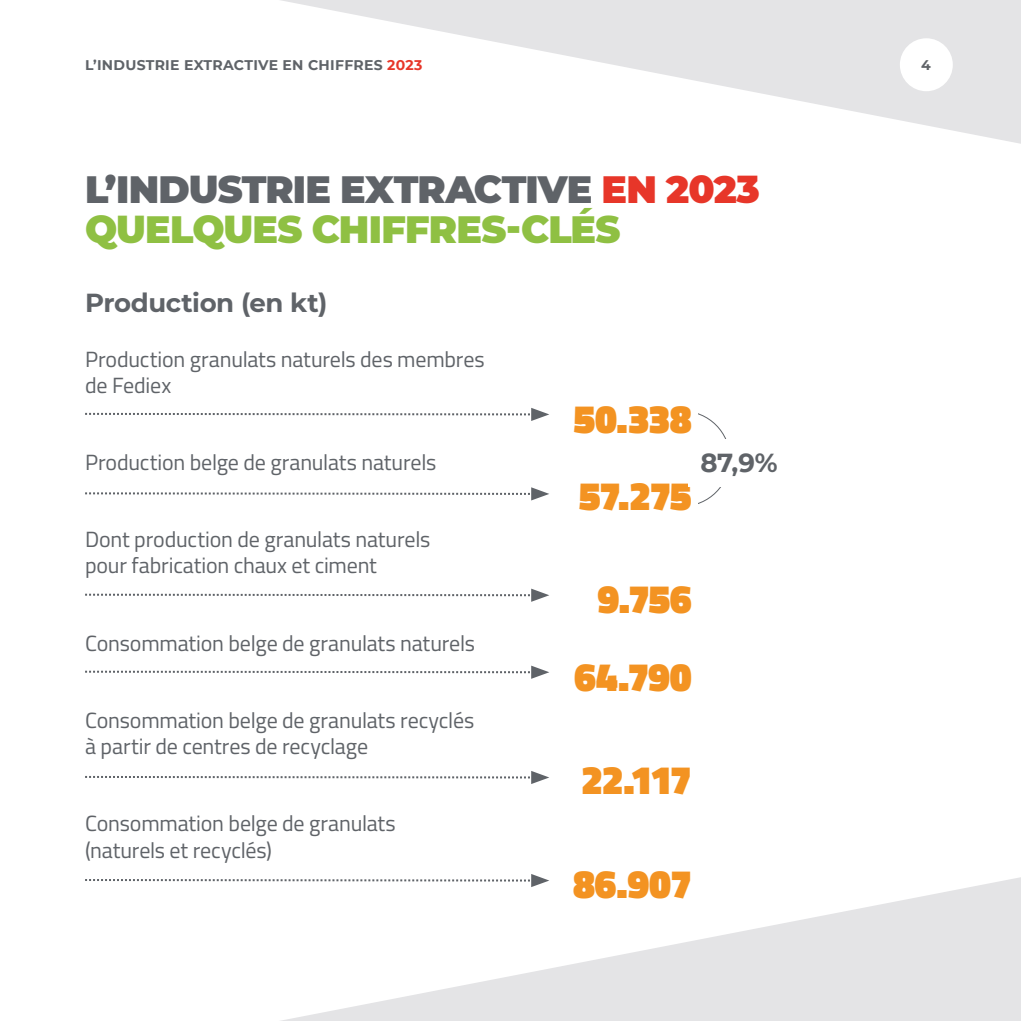
<style>
.page{position:relative;width:1021px;height:1021px;background:#fff}
.page>*{position:absolute;margin:0;border:0;box-sizing:border-box;transform-origin:0 0}
.t1{font:900 40px "Titillium Web";letter-spacing:-.03em;color:#f39322}
.t2{font:900 38px/40px "Montserrat";letter-spacing:-.02em;color:#5f6368}
.t3{font:700 26px "Montserrat";letter-spacing:-.015em;color:#5f6368}
.t4{font:22px/26px "Titillium Web";letter-spacing:-.01em;color:#5f6368}
.t5{font:700 14px "Montserrat";letter-spacing:.02em;color:#5f6368}
.s1{color:#e73629}
.s2{color:#8fc043}
</style>
<div class="page">
<svg style="left:281px;top:0;width:739px;height:144px"></svg>
<div style="left:899px;top:38px;width:53px;height:53px;background:#fff;border-radius:50%"></div>
<svg style="left:286px;top:877px;width:734px;height:143px;fill:#e4e4e6"></svg>
<svg style="left:85px;top:408px;width:464px;height:13px"></svg>
<svg style="left:85px;top:487px;width:464px;height:13px"></svg>
<svg style="left:85px;top:588px;width:464px;height:14px"></svg>
<svg style="left:85px;top:665px;width:464px;height:13px"></svg>
<svg style="left:85px;top:771px;width:464px;height:13px"></svg>
<svg style="left:85px;top:874px;width:464px;height:13px"></svg>
<p class="t5" style="left:85px;top:55px;width:339px">L’INDUSTRIE EXTRACTIVE EN CHIFFRES <span class="s1">2023</span></p>
<p class="t5" style="left:921px;top:55px;width:11px">4</p>
<h2 class="t2" style="left:85px;top:167px;width:676px">L’INDUSTRIE EXTRACTIVE <span class="s1">EN 2023<br></span><span class="s2">QUELQUES CHIFFRES-CLÉS</span></h2>
<p class="t3" style="left:85px;top:284px;width:244px">Production (en kt)</p>
<p class="t4" style="left:85px;top:345px;width:401px">Production granulats naturels des membres de Fediex</p>
<p class="t4" style="left:85px;top:448px;width:353px">Production belge de granulats naturels</p>
<p class="t4" style="left:85px;top:525px;width:347px">Dont production de granulats naturels pour fabrication chaux et ciment</p>
<p class="t4" style="left:85px;top:629px;width:391px">Consommation belge de granulats naturels</p>
<p class="t4" style="left:85px;top:706px;width:391px">Consommation belge de granulats recyclés à partir de centres de recyclage</p>
<p class="t4" style="left:85px;top:809px;width:312px">Consommation belge de granulats (naturels et recyclés)</p>
<h1 class="t1" style="left:573px;top:389px;width:120px">50.338</h1>
<h1 class="t1" style="left:579px;top:466px;width:114px">57.275</h1>
<p class="t3" style="left:700px;top:444px;width:79px">87,9%</p>
<h1 class="t1" style="left:597px;top:570px;width:96px">9.756</h1>
<h1 class="t1" style="left:574px;top:647px;width:119px">64.790</h1>
<h1 class="t1" style="left:581px;top:750px;width:112px">22.117</h1>
<h1 class="t1" style="left:573px;top:854px;width:120px">86.907</h1>
</div>
